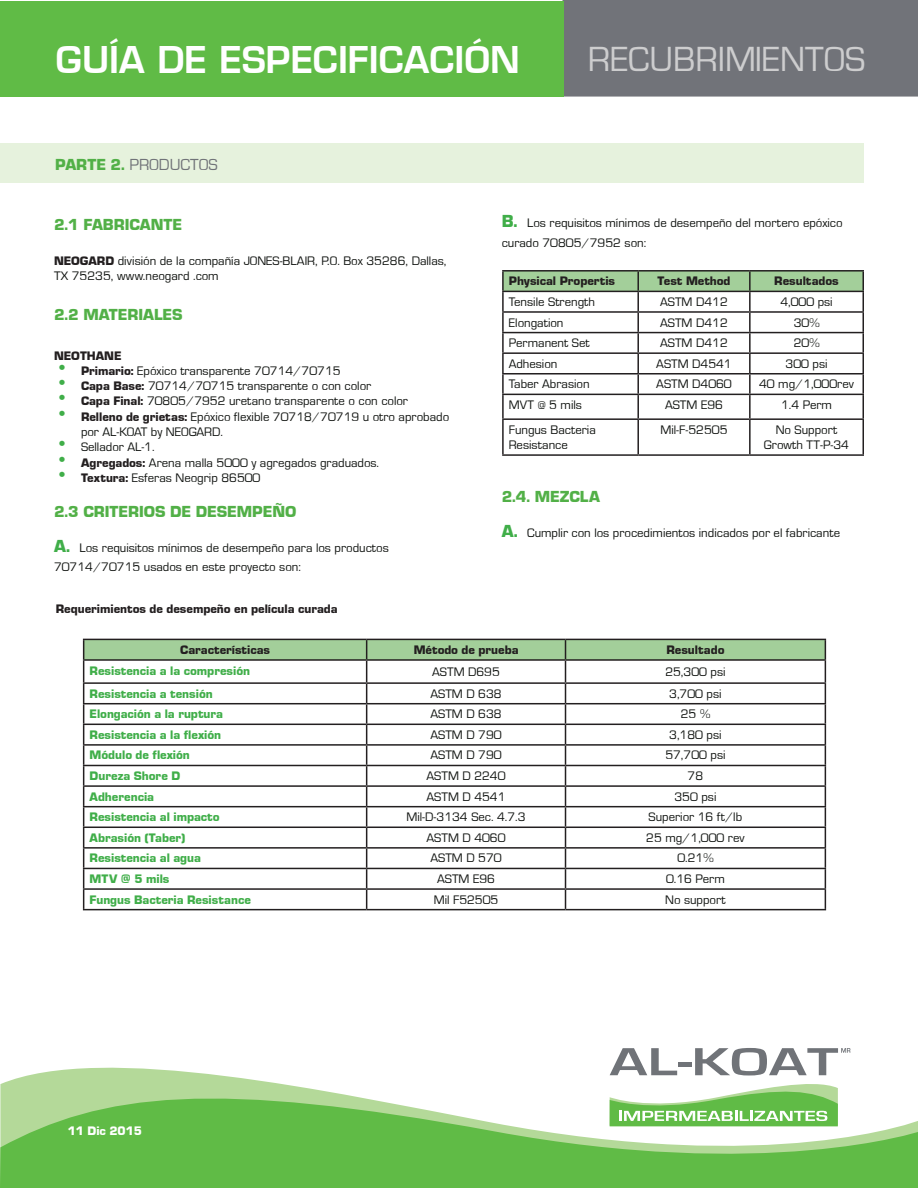
<style>
.page{position:relative;width:918px;height:1188px;background:#fff}
.page>*{position:absolute;margin:0;border:0;box-sizing:border-box;transform-origin:0 0}
.t1{font:600 36px "Eurostile LT Std";color:#fff}
.t2{font:36px "Eurostile Roman DTC";color:#cdcdce}
.t3{font:16.5px "Eurostile Black DTC";color:#52b047}
.t4{font:16.5px "Eurostile Roman DTC";color:#707378}
.letras{font:12.75px/15.3px "Eurostile Roman DTC";color:#0f120f}
.Estilo_de_párrafo_1{font:12.75px/15.3px "Eurostile Roman DTC";color:#0f120f}
.t5{font:12.75px "Eurostile Black DTC";color:#40ae49}
.t6{font:12.75px "Eurostile Black DTC";color:#231f20}
.t7{font:12.75px "Eurostile Black DTC";color:#fff}
.s1{font-family:"Eurostile Black DTC";color:#52b047}
.s2{font-family:"Eurostile Black DTC";color:#231f20}
.s3{font-family:"Eurostile Black DTC";font-size:27px;color:#40ae49}
.s4{font-family:"Eurostile Black DTC";font-size:18px;color:#40ae49}
</style>
<div class="page">
<div style="left:562px;top:0;width:356px;height:97px;background:#717379"></div>
<div style="left:0;top:1px;width:564px;height:96px;background:#60bb46"></div>
<svg style="left:12px;top:1048px;width:839px;height:32px"></svg>
<svg style="left:0;top:1080px;width:918px;height:108px;fill:#60bb46"></svg>
<svg style="left:610px;top:1048px;width:240px;height:78px"></svg>
<svg style="left:83px;top:639px;width:743px;height:270px"></svg>
<hr style="left:83px;top:909px;width:284px;height:1px;background:#231f20">
<hr style="left:367px;top:909px;width:199px;height:1px;background:#231f20">
<hr style="left:566px;top:909px;width:260px;height:1px;background:#231f20">
<div style="left:0;top:144px;width:864px;height:39px;background:#e6f2dd"></div>
<hr style="left:502px;top:270px;width:136px;height:2px;background:#231f20">
<hr style="left:638px;top:270px;width:112px;height:2px;background:#231f20">
<hr style="left:750px;top:270px;width:114px;height:2px;background:#231f20">
<hr style="left:502px;top:394px;width:136px;height:1px;background:#231f20">
<hr style="left:638px;top:394px;width:112px;height:1px;background:#231f20">
<hr style="left:750px;top:394px;width:114px;height:1px;background:#231f20">
<hr style="left:749px;top:395px;width:2px;height:23px;background:#231f20">
<hr style="left:862px;top:395px;width:2px;height:23px;background:#231f20">
<hr style="left:638px;top:418px;width:112px;height:2px;background:#231f20">
<hr style="left:750px;top:418px;width:114px;height:2px;background:#231f20">
<hr style="left:749px;top:420px;width:2px;height:34px;background:#231f20">
<hr style="left:862px;top:420px;width:2px;height:34px;background:#231f20">
<hr style="left:638px;top:454px;width:112px;height:2px;background:#231f20">
<hr style="left:750px;top:454px;width:114px;height:2px;background:#231f20">
<svg style="left:502px;top:271px;width:362px;height:123px"></svg>
<hr style="left:502px;top:395px;width:2px;height:23px;background:#231f20">
<hr style="left:637px;top:395px;width:2px;height:23px;background:#231f20">
<hr style="left:502px;top:418px;width:136px;height:2px;background:#231f20">
<hr style="left:502px;top:420px;width:2px;height:34px;background:#231f20">
<hr style="left:637px;top:420px;width:2px;height:34px;background:#231f20">
<hr style="left:502px;top:454px;width:136px;height:2px;background:#231f20">
<h1 class="t1" style="left:56px;top:38px;width:466px">GUÍA DE ESPECIFICACIÓN</h1>
<h1 class="t2" style="left:588px;top:40px;width:279px">RECUBRIMIENTOS</h1>
<p class="t4" style="left:55px;top:156px;width:164px"><span class="s1">PARTE 2.</span> PRODUCTOS</p>
<p class="t3" style="left:54px;top:215px;width:130px">2.1 FABRICANTE</p>
<p class="letras" style="left:54px;top:253px;width:394px"><span class="s2">NEOGARD</span> división de la compañía JONES-BLAIR, P.O. Box 35286, Dallas,<br>TX 75235, www.neogard .com</p>
<p class="t3" style="left:54px;top:305px;width:130px">2.2 MATERIALES</p>
<p class="t6" style="left:54px;top:348px;width:69px">NEOTHANE</p>
<p class="Estilo_de_párrafo_1" style="left:54px;top:363px;width:288px"><span class="s3">•</span> <span class="s2">Primario:</span> Epóxico transparente 70714/70715</p>
<p class="Estilo_de_párrafo_1" style="left:54px;top:378px;width:319px"><span class="s3">•</span> <span class="s2">Capa Base:</span> 70714/70715 transparente o con color</p>
<p class="Estilo_de_párrafo_1" style="left:54px;top:394px;width:355px"><span class="s3">•</span> <span class="s2">Capa Final:</span> 70805/7952 uretano transparente o con color</p>
<p class="Estilo_de_párrafo_1" style="left:81px;top:409px;width:370px;text-indent:-27px"><span class="s3">•</span> <span class="s2">Relleno de grietas:</span> Epóxico flexible 70718/70719 u otro aprobado por AL-KOAT by NEOGARD.</p>
<p class="Estilo_de_párrafo_1" style="left:54px;top:440px;width:102px"><span class="s3">•</span> Sellador AL-1.</p>
<p class="Estilo_de_párrafo_1" style="left:54px;top:455px;width:327px"><span class="s3">•</span> <span class="s2">Agregados:</span> Arena malla 5000 y agregados graduados.</p>
<p class="Estilo_de_párrafo_1" style="left:54px;top:470px;width:208px"><span class="s3">•</span> <span class="s2">Textura:</span> Esferas Neogrip 86500</p>
<p class="t3" style="left:54px;top:503px;width:244px">2.3 CRITERIOS DE DESEMPEÑO</p>
<p class="letras" style="left:54px;top:538px;width:336px;line-height:19.5px"><span class="s4">A.</span> Los requisitos mínimos de desempeño para los productos<br>70714/70715 usados en este proyecto son:</p>
<p class="letras" style="left:502px;top:214px;width:342px;line-height:19.5px"><span class="s4">B.</span> Los requisitos mínimos de desempeño del mortero epóxico curado 70805/7952 son:</p>
<p class="t6" style="left:509px;top:274px;width:108px">Physical Propertis</p>
<p class="t6" style="left:658px;top:274px;width:74px">Test Method</p>
<p class="t6" style="left:774px;top:274px;width:66px">Resultados</p>
<p class="letras" style="left:509px;top:294px;width:88px">Tensile Strength</p>
<p class="letras" style="left:660px;top:294px;width:69px">ASTM D412</p>
<p class="letras" style="left:780px;top:294px;width:54px">4,000 psi</p>
<p class="letras" style="left:509px;top:315px;width:56px">Elongation</p>
<p class="letras" style="left:660px;top:315px;width:69px">ASTM D412</p>
<p class="letras" style="left:794px;top:315px;width:27px">30%</p>
<p class="letras" style="left:509px;top:335px;width:82px">Permanent Set</p>
<p class="letras" style="left:660px;top:335px;width:69px">ASTM D412</p>
<p class="letras" style="left:794px;top:335px;width:27px">20%</p>
<p class="letras" style="left:509px;top:356px;width:50px">Adhesion</p>
<p class="letras" style="left:656px;top:356px;width:77px">ASTM D4541</p>
<p class="letras" style="left:786px;top:356px;width:44px">300 psi</p>
<p class="letras" style="left:509px;top:377px;width:82px">Taber Abrasion</p>
<p class="letras" style="left:656px;top:377px;width:77px">ASTM D4060</p>
<p class="letras" style="left:759px;top:377px;width:96px">40 mg/1,000rev</p>
<p class="letras" style="left:509px;top:397px;width:75px">MVT @ 5 mils</p>
<p class="letras" style="left:665px;top:397px;width:59px">ASTM E96</p>
<p class="letras" style="left:781px;top:397px;width:53px">1.4 Perm</p>
<p class="letras" style="left:509px;top:422px;width:88px">Fungus Bacteria<br>Resistance</p>
<p class="letras" style="left:661px;top:422px;width:69px">Mil-F-52505</p>
<p class="letras" style="left:764px;top:422px;width:87px;text-align:center">No Support<br>Growth TT-P-34</p>
<p class="t3" style="left:502px;top:487px;width:100px">2.4. MEZCLA</p>
<p class="letras" style="left:502px;top:525px;width:340px"><span class="s4">A.</span> Cumplir con los procedimientos indicados por el fabricante</p>
<p class="t6" style="left:56px;top:602px;width:283px">Requerimientos de desempeño en película curada</p>
<p class="t6" style="left:180px;top:643px;width:91px">Características</p>
<p class="t6" style="left:414px;top:643px;width:106px">Método de prueba</p>
<p class="t6" style="left:666px;top:643px;width:59px">Resultado</p>
<p class="t5" style="left:90px;top:663px;width:162px">Resistencia a la compresión</p>
<p class="letras" style="left:432px;top:664px;width:69px">ASTM D695</p>
<p class="letras" style="left:665px;top:664px;width:62px">25,300 psi</p>
<p class="t5" style="left:90px;top:687px;width:125px">Resistencia a tensión</p>
<p class="letras" style="left:430px;top:686px;width:73px">ASTM D 638</p>
<p class="letras" style="left:669px;top:686px;width:54px">3,700 psi</p>
<p class="t5" style="left:90px;top:707px;width:135px">Elongación a la ruptura</p>
<p class="letras" style="left:430px;top:707px;width:73px">ASTM D 638</p>
<p class="letras" style="left:681px;top:707px;width:31px">25 %</p>
<p class="t5" style="left:90px;top:728px;width:133px">Resistencia a la flexión</p>
<p class="letras" style="left:430px;top:727px;width:73px">ASTM D 790</p>
<p class="letras" style="left:669px;top:727px;width:54px">3,180 psi</p>
<p class="t5" style="left:90px;top:748px;width:102px">Módulo de flexión</p>
<p class="letras" style="left:430px;top:748px;width:73px">ASTM D 790</p>
<p class="letras" style="left:665px;top:748px;width:62px">57,700 psi</p>
<p class="t5" style="left:90px;top:769px;width:92px">Dureza Shore D</p>
<p class="letras" style="left:427px;top:768px;width:81px">ASTM D 2240</p>
<p class="letras" style="left:688px;top:768px;width:17px">78</p>
<p class="t5" style="left:90px;top:789px;width:66px">Adherencia</p>
<p class="letras" style="left:427px;top:789px;width:81px">ASTM D 4541</p>
<p class="letras" style="left:674px;top:789px;width:44px">350 psi</p>
<p class="t5" style="left:90px;top:810px;width:131px">Resistencia al impacto</p>
<p class="letras" style="left:407px;top:810px;width:121px">Mil-D-3134 Sec. 4.7.3</p>
<p class="letras" style="left:649px;top:810px;width:95px">Superior 16 ft/lb</p>
<p class="t5" style="left:90px;top:831px;width:97px">Abrasión (Taber)</p>
<p class="letras" style="left:427px;top:830px;width:81px">ASTM D 4060</p>
<p class="letras" style="left:646px;top:830px;width:100px">25 mg/1,000 rev</p>
<p class="t5" style="left:90px;top:851px;width:113px">Resistencia al agua</p>
<p class="letras" style="left:430px;top:851px;width:73px">ASTM D 570</p>
<p class="letras" style="left:677px;top:851px;width:38px">0.21%</p>
<p class="t5" style="left:90px;top:872px;width:81px">MTV @ 5 mils</p>
<p class="letras" style="left:437px;top:871px;width:59px">ASTM E96</p>
<p class="letras" style="left:666px;top:871px;width:60px">0.16 Perm</p>
<p class="t5" style="left:90px;top:892px;width:163px">Fungus Bacteria Resistance</p>
<p class="letras" style="left:434px;top:892px;width:66px">Mil F52505</p>
<p class="letras" style="left:665px;top:892px;width:62px">No support</p>
<p class="t7" style="left:68px;top:1124px;width:76px">11 Dic 2015</p>
</div>
